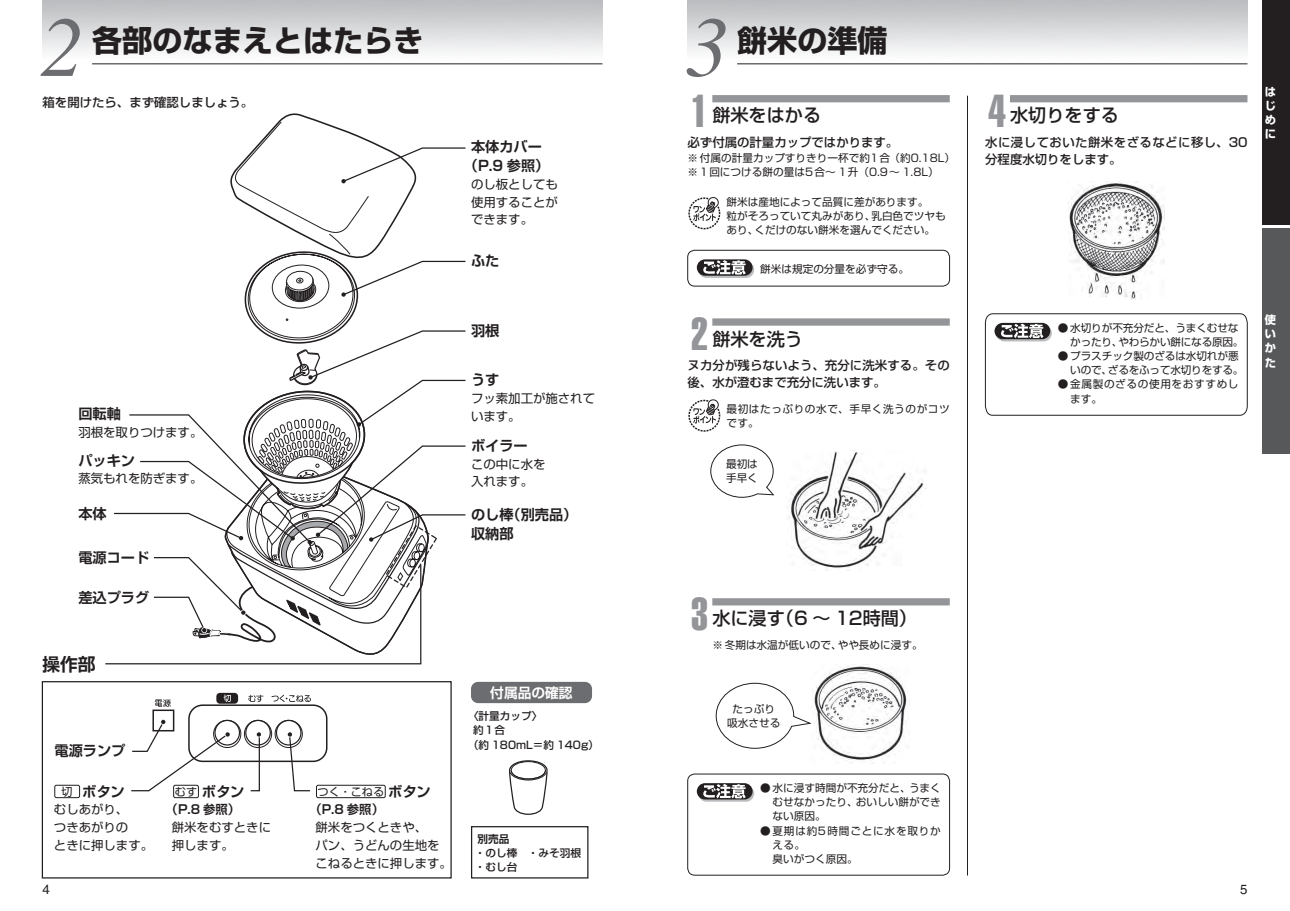
<style>
.page{position:relative;width:1290px;height:911px;background:#fff}
.page>*{position:absolute;margin:0;border:0;box-sizing:border-box;transform-origin:0 0}
.t1{font:italic 81.38px "Times Ten";color:#6c6d70}
.t2{font:45.38px "Helvetica Extra Compressed";color:#939598}
.t3{font:700 30.12px "Shin Go Pro";color:#231f20}
.t4{font:500 18.12px "Shin Go Pro";color:#231f20}
.t5{font:17.75px "Shin Go Pro De Bold 90 msp RKSJ H";color:#231f20}
.t6{font:14.12px/19.5px "Shin Go Pro De Bold 90 msp RKSJ H";color:#231f20}
.t7{font:13.75px "Shin Go Pro De Bold 90 msp RKSJ H";color:#fff}
.t8{font:13.25px "Helvetica";color:#231f20}
.t9{font:12.38px/17.8px "Shin Go Pro Regular 90 msp RKSJ H";color:#231f20}
.t10{font:500 12.38px/16.9px "Shin Go Pro";color:#231f20}
.t11{font:500 12.38px/16.9px "Shin Go Pro";letter-spacing:.035em;color:#231f20}
.t12{font:12.38px "Shin Go Pro De Bold 90 msp RKSJ H";color:#231f20}
.t13{font:700 11.25px/14px "Shin Go Pro";color:#fff;text-align:justify}
.t14{font:11.12px "Shin Go Pro Regular 90 msp RKSJ H";color:#231f20}
.t15{font:10.62px/14.1px "Shin Go Pro";color:#231f20}
.t16{font:10.62px/14.1px "Shin Go Pro Medium 90 msp RKSJ H";color:#231f20}
.t17{font:10.62px/14.1px "Shin Go Pro";letter-spacing:.075em;color:#231f20}
.t18{font:10.62px/14.1px "Shin Go Pro";letter-spacing:.055em;color:#231f20}
.t19{font:10.62px/14.1px "Shin Go Pro";letter-spacing:.06em;color:#231f20}
.t20{font:10.62px/14.1px "Shin Go Pro Regular 90 msp RKSJ H";color:#231f20}
.t21{font:10.62px "Shin Go Pro De Bold 90 msp RKSJ H";color:#231f20}
</style>
<div class="page">
<hr style="left:967px;top:96px;width:1px;height:779px;background:#231f20">
<div style="left:1261px;top:0;width:29px;height:225px;background:#231f20"></div>
<div style="left:1261px;top:229px;width:29px;height:225px;background:#57585a"></div>
<hr style="left:92px;top:64px;width:510px;height:1px;background:#231f20">
<hr style="left:737px;top:64px;width:510px;height:1px;background:#231f20">
<div style="left:712px;top:95px;width:238px;height:7px;background:#939598"></div>
<div style="left:712px;top:318px;width:238px;height:8px;background:#939598"></div>
<div style="left:712px;top:598px;width:238px;height:7px;background:#939598"></div>
<div style="left:1010px;top:95px;width:237px;height:7px;background:#939598"></div>
<svg style="left:42px;top:681px;width:506px;height:197px"></svg>
<div style="left:511px;top:761px;width:34px;height:18px;border:1px solid #231f20;border-radius:50%"></div>
<svg style="left:509px;top:770px;width:38px;height:10px"></svg>
<svg style="left:114px;top:113px;width:352px;height:474px"></svg>
<div style="left:471px;top:682px;width:121px;height:21px;background:#6c6d70;border-radius:7px"></div>
<svg style="left:104px;top:564px;width:318px;height:228px"></svg>
<svg style="left:131px;top:694px;width:197px;height:98px"></svg>
<div style="left:54px;top:785px;width:26px;height:13px;border:1px solid #231f20;border-radius:2px"></div>
<div style="left:173px;top:785px;width:26px;height:13px;border:1px solid #231f20;border-radius:2px"></div>
<div style="left:316px;top:785px;width:70px;height:13px;border:1px solid #231f20;border-radius:2px"></div>
<div style="left:471px;top:826px;width:117px;height:52px;border:1px solid #231f20"></div>
<svg style="left:688px;top:197px;width:33px;height:33px"></svg>
<svg style="left:688px;top:399px;width:33px;height:33px"></svg>
<svg style="left:698px;top:261px;width:56px;height:17px"></svg>
<div style="left:697px;top:259px;width:55px;height:17px;background:#231f20;border-radius:8px"></div>
<svg style="left:703px;top:260px;width:43px;height:15px"></svg>
<div style="left:687px;top:250px;width:263px;height:36px;border:1px solid #231f20;border-radius:7px"></div>
<img style="left:788px;top:450px;width:139px;height:119px">
<svg style="left:710px;top:444px;width:65px;height:54px"></svg>
<svg style="left:698px;top:785px;width:56px;height:16px"></svg>
<div style="left:697px;top:783px;width:55px;height:16px;background:#231f20;border-radius:8px"></div>
<svg style="left:703px;top:784px;width:43px;height:14px"></svg>
<div style="left:687px;top:774px;width:263px;height:101px;border:1px solid #231f20;border-radius:7px"></div>
<svg style="left:985px;top:313px;width:262px;height:102px"></svg>
<svg style="left:716px;top:682px;width:95px;height:67px"></svg>
<img style="left:811px;top:664px;width:96px;height:99px">
<img style="left:1068px;top:181px;width:96px;height:118px">
<h1 class="t1" style="left:43px;top:1px;width:42px">2</h1>
<h3 class="t3" style="left:92px;top:17px;width:333px">各部のなまえとはたらき</h3>
<h1 class="t1" style="left:687px;top:1px;width:42px">3</h1>
<h3 class="t3" style="left:737px;top:17px;width:152px">餅米の準備</h3>
<h2 class="t2" style="left:691px;top:84px;width:18px">1</h2>
<h3 class="t4" style="left:712px;top:101px;width:110px">餅米をはかる</h3>
<p class="t10" style="left:687px;top:132px;width:212px">必ず付属の計量カップではかります。</p>
<p class="t15" style="left:687px;top:150px;width:269px">※ 付属の計量カップすりきり一杯で約1合（約0.18L）※ 1回につける餅の量は5合～ 1升（0.9～ 1.8L）</p>
<p class="t10" style="left:43px;top:92px;width:212px">箱を開けたら、まず確認しましょう。</p>
<h3 class="t6" style="left:464px;top:135px;width:87px;text-align:center">本体カバー（P.9 参照）</h3>
<p class="t9" style="left:471px;top:174px;width:88px;text-align:justify">のし板としても使用することができます。</p>
<h3 class="t6" style="left:471px;top:249px;width:30px">ふた</h3>
<p class="t15" style="left:726px;top:193px;width:221px">餅米は産地によって品質に差があります。<br>粒がそろっていて丸みがあり、乳白色でツヤもあり、くだけのない餅米を選んでください。</p>
<p class="t15" style="left:760px;top:260px;width:150px">餅米は規定の分量を必ず守る。</p>
<h3 class="t6" style="left:78px;top:402px;width:44px">回転軸</h3>
<p class="t9" style="left:78px;top:422px;width:126px">羽根を取りつけます。</p>
<h3 class="t6" style="left:78px;top:449px;width:58px">パッキン</h3>
<p class="t9" style="left:78px;top:468px;width:126px">蒸気もれを防ぎます。</p>
<h3 class="t6" style="left:78px;top:502px;width:30px">本体</h3>
<h3 class="t6" style="left:78px;top:546px;width:72px">電源コード</h3>
<h3 class="t6" style="left:78px;top:586px;width:72px">差込プラグ</h3>
<h3 class="t5" style="left:42px;top:649px;width:55px">操作部</h3>
<h3 class="t6" style="left:55px;top:739px;width:72px">電源ランプ</h3>
<h3 class="t6" style="left:82px;top:780px;width:44px">ボタン</h3>
<p class="t9" style="left:54px;top:799px;width:101px">むしあがり、<br>つきあがりの<br>ときに押します。</p>
<h3 class="t6" style="left:202px;top:780px;width:44px">ボタン</h3>
<p class="t12" style="left:166px;top:799px;width:76px">（P.8 参照）</p>
<p class="t9" style="left:172px;top:817px;width:101px">餅米をむすときに押します。</p>
<h3 class="t6" style="left:388px;top:780px;width:44px">ボタン</h3>
<p class="t14" style="left:62px;top:782px;width:13px">切</p>
<p class="t14" style="left:175px;top:782px;width:24px">むす</p>
<p class="t14" style="left:318px;top:782px;width:68px">つく・こねる</p>
<p class="t12" style="left:309px;top:799px;width:76px">（P.8 参照）</p>
<p class="t9" style="left:315px;top:817px;width:138px">餅米をつくときや、<br>パン、うどんの生地をこねるときに押します。</p>
<h3 class="t6" style="left:471px;top:319px;width:30px">羽根</h3>
<h3 class="t6" style="left:471px;top:368px;width:30px">うす</h3>
<p class="t9" style="left:471px;top:388px;width:126px">フッ素加工が施されています。</p>
<h3 class="t6" style="left:471px;top:434px;width:58px">ボイラー</h3>
<p class="t9" style="left:471px;top:453px;width:76px">この中に水を入れます。</p>
<h3 class="t6" style="left:471px;top:503px;width:108px">のし棒（別売品）収納部</h3>
<p class="t7" style="left:490px;top:681px;width:84px">付属品の確認</p>
<p class="t16" style="left:468px;top:708px;width:76px">〈計量カップ〉</p>
<p class="t16" style="left:473px;top:722px;width:33px">約１合</p>
<p class="t16" style="left:468px;top:736px;width:132px">（約 180mL＝約 140g）</p>
<p class="t21" style="left:477px;top:830px;width:33px">別売品</p>
<p class="t16" style="left:475px;top:844px;width:108px">・のし棒　・みそ羽根・むし台</p>
<h2 class="t2" style="left:691px;top:307px;width:18px">2</h2>
<h3 class="t4" style="left:712px;top:324px;width:92px">餅米を洗う</h3>
<p class="t10" style="left:687px;top:355px;width:264px">ヌカ分が残らないよう、充分に洗米する。その後、水が澄むまで充分に洗います。</p>
<p class="t18" style="left:726px;top:401px;width:225px">最初はたっぷりの水で、手早く洗うのがコツです。</p>
<p class="t20" style="left:726px;top:456px;width:33px">最初は手早く</p>
<h2 class="t2" style="left:691px;top:587px;width:18px">3</h2>
<h3 class="t4" style="left:712px;top:603px;width:206px">水に浸す（6 ～ 12時間）</h3>
<p class="t15" style="left:712px;top:636px;width:212px">※ 冬期は水温が低いので、やや長めに浸す。</p>
<p class="t20" style="left:727px;top:700px;width:55px;text-align:center">たっぷり吸水させる</p>
<p class="t15" style="left:772px;top:779px;width:170px;text-align:justify;text-indent:-12px">● 水に浸す時間が不充分だと、うまくむせなかったり、おいしい餅ができない原因。</p>
<p class="t17" style="left:772px;top:822px;width:170px;text-indent:-12px">● 夏期は約5時間ごとに水を取りかえる。<br>臭いがつく原因。</p>
<h2 class="t2" style="left:989px;top:84px;width:18px">4</h2>
<h3 class="t4" style="left:1010px;top:101px;width:110px">水切りをする</h3>
<p class="t11" style="left:985px;top:132px;width:264px">水に浸しておいた餅米をざるなどに移し、30分程度水切りをします。</p>
<p class="t15" style="left:1070px;top:319px;width:175px;text-indent:-12px">● 水切りが不充分だと、うまくむせなかったり、やわらかい餅になる原因。</p>
<p class="t15" style="left:1070px;top:348px;width:175px;text-indent:-12px">● プラスチック製のざるは水切れが悪いので、ざるをふって水切りをする。</p>
<p class="t19" style="left:1070px;top:376px;width:170px;text-indent:-12px">● 金属製のざるの使用をおすすめします。</p>
<p class="t8" style="left:43px;top:881px;width:9px">4</p>
<p class="t8" style="left:1240px;top:881px;width:9px">5</p>
<p class="t13" style="left:1265px;top:83px;width:12px">はじめに</p>
<p class="t13" style="left:1265px;top:312px;width:13px">使いかた</p>
</div>
